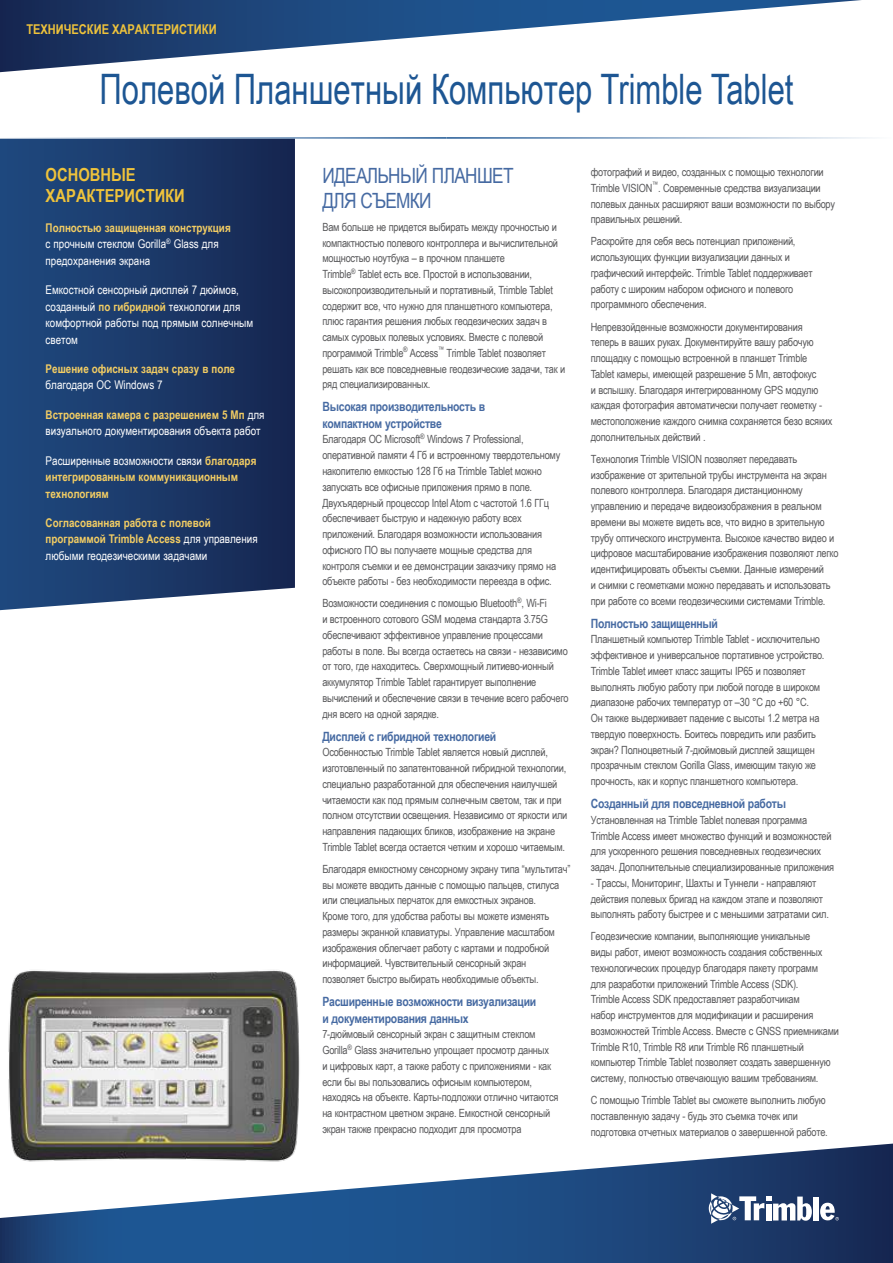
<style>
.page{position:relative;width:893px;height:1263px;background:#fff}
.page>*{position:absolute;margin:0;border:0;box-sizing:border-box;transform-origin:0 0}
.t1{font:42px "Arial Narrow";color:#1d5693;scale:.9 1}
.t2{font:21px/25.2px "Arial Narrow";letter-spacing:-.03em;color:#466aa2}
.t3{font:700 18px/21px "Arial Narrow";color:#efc33b}
.t4{font:700 13.5px "Arial Narrow";color:#efc33b}
.t5{font:700 12.75px/16.5px "Arial Narrow";letter-spacing:-.02em;color:#466aa2}
.t6{font:12px/16.5px "Arial Narrow";color:#fff}
.t7{font:700 12px/16.5px "Arial Narrow";color:#f3cd63}
.t8{font:11.25px/15.8px "Arial Narrow";letter-spacing:-.02em;color:#59595b}
.s1{font-weight:700;color:#f3cd63}
.s2{font-weight:400;color:#fff}
</style>
<div class="page">
<svg style="left:0;top:1143px;width:893px;height:120px"></svg>
<svg style="left:0;top:139px;width:295px;height:471px;background:#203d6c"></svg>
<svg style="left:0;top:0;width:861px;height:72px"></svg>
<hr style="left:446px;top:137px;width:446px;height:2px;background:#1d5693">
<hr style="left:1px;top:137px;width:445px;height:2px;background:#1d5693">
<div style="left:813px;top:1196px;width:6px;height:24px;background:#fff"></div>
<svg style="left:820px;top:1203px;width:19px;height:17px"></svg>
<svg style="left:709px;top:1193px;width:103px;height:31px"></svg>
<img style="left:1px;top:970px;width:307px;height:196px">
<p class="t4" style="left:26px;top:19px;width:192px">ТЕХНИЧЕСКИЕ ХАРАКТЕРИСТИКИ</p>
<h1 class="t1" style="left:99px;top:59px;width:773px">Полевой Планшетный Компьютер Trimble Tablet</h1>
<h3 class="t3" style="left:46px;top:163px;width:141px">ОСНОВНЫЕ<br>ХАРАКТЕРИСТИКИ</h3>
<p class="t6" style="left:46px;top:219px;width:187px"><span class="s1">Полностью защищенная конструкция </span>с прочным стеклом Gorilla<sup>®</sup> Glass для предохранения экрана</p>
<p class="t6" style="left:46px;top:281px;width:209px">Емкостной сенсорный дисплей 7 дюймов, созданный <span class="s1">по гибридной</span> технологии для комфортной работы под прямым солнечным светом</p>
<p class="t7" style="left:46px;top:360px;width:191px">Решение офисных задач сразу в поле</p>
<p class="t6" style="left:46px;top:377px;width:119px">благодаря ОС Windows 7</p>
<p class="t6" style="left:46px;top:406px;width:220px"><span class="s1">Встроенная камера с разрешением 5 Мп</span> для визуального документирования объекта работ</p>
<p class="t7" style="left:46px;top:451px;width:212px"><span class="s2">Расширенные возможности связи</span> благодаря интегрированным коммуникационным технологиям</p>
<p class="t7" style="left:46px;top:514px;width:213px">Согласованная работа с полевой программой Trimble Access <span class="s2">для управления любыми геодезическими задачами</span></p>
<h2 class="t2" style="left:322px;top:162px;width:193px">ИДЕАЛЬНЫЙ ПЛАНШЕТ<br>ДЛЯ СЪЕМКИ</h2>
<p class="t8" style="left:322px;top:219px;width:244px">Вам больше не придется выбирать между прочностью и компактностью полевого контроллера и вычислительной мощностью ноутбука – в прочном планшете<br>Trimble<sup>®</sup> Tablet есть все. Простой в использовании, высокопроизводительный и портативный, Trimble Tablet содержит все, что нужно для планшетного компьютера, плюс гарантия решения любых геодезических задач в самых суровых полевых условиях. Вместе с полевой программой Trimble<sup>®</sup> Access<sup>™</sup> Trimble Tablet позволяет решать как все повседневные геодезические задачи, так и ряд специализированных.</p>
<p class="t5" style="left:322px;top:398px;width:164px">Высокая производительность в компактном устройстве</p>
<p class="t8" style="left:322px;top:431px;width:239px">Благодаря ОС Microsoft<sup>®</sup> Windows 7 Professional, оперативной памяти 4 Гб и встроенному твердотельному накопителю емкостью 128 Гб на Trimble Tablet можно запускать все офисные приложения прямо в поле.<br>Двухъядерный процессор Intel Atom с частотой 1.6 ГГц обеспечивает быструю и надежную работу всех приложений. Благодаря возможности использования офисного ПО вы получаете мощные средства для контроля съемки и ее демонстрации заказчику прямо на объекте работы - без необходимости переезда в офис.</p>
<p class="t8" style="left:322px;top:595px;width:248px">Возможности соединения с помощью Bluetooth<sup>®</sup>, Wi-Fi<br>и встроенного сотового GSM модема стандарта 3.75G обеспечивают эффективное управление процессами работы в поле. Вы всегда остаетесь на связи - независимо от того, где находитесь. Сверхмощный литиево-ионный аккумулятор Trimble Tablet гарантирует выполнение вычислений и обеспечение связи в течение всего рабочего дня всего на одной зарядке.</p>
<p class="t5" style="left:322px;top:727px;width:175px">Дисплей с гибридной технологией</p>
<p class="t8" style="left:322px;top:744px;width:246px">Особенностью Trimble Tablet является новый дисплей, изготовленный по запатентованной гибридной технологии, специально разработанной для обеспечения наилучшей читаемости как под прямым солнечным светом, так и при полном отсутствии освещения. Независимо от яркости или направления падающих бликов, изображение на экране Trimble Tablet всегда остается четким и хорошо читаемым.</p>
<p class="t8" style="left:322px;top:861px;width:250px">Благодаря емкостному сенсорному экрану типа “мультитач” вы можете вводить данные с помощью пальцев, стилуса или специальных перчаток для емкостных экранов.<br>Кроме того, для удобства работы вы можете изменять размеры экранной клавиатуры. Управление масштабом изображения облегчает работу с картами и подробной информацией. Чувствительный сенсорный экран позволяет быстро выбирать необходимые объекты.</p>
<p class="t5" style="left:322px;top:993px;width:215px">Расширенные возможности визуализации и документирования данных</p>
<p class="t8" style="left:322px;top:1026px;width:237px">7-дюймовый сенсорный экран с защитным стеклом Gorilla<sup>®</sup> Glass значительно упрощает просмотр данных<br>и цифровых карт, а также работу с приложениями - как если бы вы пользовались офисным компьютером, находясь на объекте. Карты-подложки отлично читаются на контрастном цветном экране. Емкостной сенсорный экран также прекрасно подходит для просмотра</p>
<p class="t8" style="left:591px;top:164px;width:246px">фотографий и видео, созданных с помощью технологии Trimble VISION<sup>™</sup>. Современные средства визуализации полевых данных расширяют ваши возможности по выбору правильных решений.</p>
<p class="t8" style="left:591px;top:233px;width:223px">Раскройте для себя весь потенциал приложений, использующих функции визуализации данных и графический интерфейс. Trimble Tablet поддерживает работу с широким набором офисного и полевого программного обеспечения.</p>
<p class="t8" style="left:591px;top:318px;width:243px">Непревзойденные возможности документирования теперь в ваших руках. Документируйте вашу рабочую площадку с помощью встроенной в планшет Trimble Tablet камеры, имеющей разрешение 5 Мп, автофокус<br>и вспышку. Благодаря интегрированному GPS модулю каждая фотография автоматически получает геометку - местоположение каждого снимка сохраняется безо всяких дополнительных действий .</p>
<p class="t8" style="left:591px;top:451px;width:249px">Технология Trimble VISION позволяет передавать изображение от зрительной трубы инструмента на экран полевого контроллера. Благодаря дистанционному управлению и передаче видеоизображения в реальном времени вы можете видеть все, что видно в зрительную трубу оптического инструмента. Высокое качество видео и цифровое масштабирование изображения позволяют легко идентифицировать объекты съемки. Данные измерений<br>и снимки с геометками можно передавать и использовать при работе со всеми геодезическими системами Trimble.</p>
<p class="t5" style="left:591px;top:614px;width:129px">Полностью защищенный</p>
<p class="t8" style="left:591px;top:631px;width:235px">Планшетный компьютер Trimble Tablet - исключительно эффективное и универсальное портативное устройство.<br>Trimble Tablet имеет класс защиты IP65 и позволяет выполнять любую работу при любой погоде в широком диапазоне рабочих температур от –30 °C до +60 °C.<br>Он также выдерживает падение с высоты 1.2 метра на твердую поверхность. Боитесь повредить или разбить экран? Полноцветный 7-дюймовый дисплей защищен прозрачным стеклом Gorilla Glass, имеющим такую же прочность, как и корпус планшетного компьютера.</p>
<p class="t5" style="left:591px;top:795px;width:197px">Созданный для повседневной работы</p>
<p class="t8" style="left:591px;top:811px;width:245px">Установленная на Trimble Tablet полевая программа Trimble Access имеет множество функций и возможностей для ускоренного решения повседневных геодезических задач. Дополнительные специализированные приложения</p>
<p class="t8" style="left:591px;top:874px;width:240px">- Трассы, Мониторинг, Шахты и Туннели - направляют действия полевых бригад на каждом этапе и позволяют выполнять работу быстрее и с меньшими затратами сил.</p>
<p class="t8" style="left:591px;top:928px;width:250px">Геодезические компании, выполняющие уникальные<br>виды работ, имеют возможность создания собственных технологических процедур благодаря пакету программ<br>для разработки приложений Trimble Access (SDK).<br>Trimble Access SDK предоставляет разработчикам<br>набор инструментов для модификации и расширения возможностей Trimble Access. Вместе с GNSS приемниками Trimble R10, Trimble R8 или Trimble R6 планшетный компьютер Trimble Tablet позволяет создать завершенную систему, полностью отвечающую вашим требованиям.</p>
<p class="t8" style="left:591px;top:1092px;width:238px">С помощью Trimble Tablet вы сможете выполнить любую поставленную задачу - будь это съемка точек или подготовка отчетных материалов о завершенной работе.</p>
</div>
